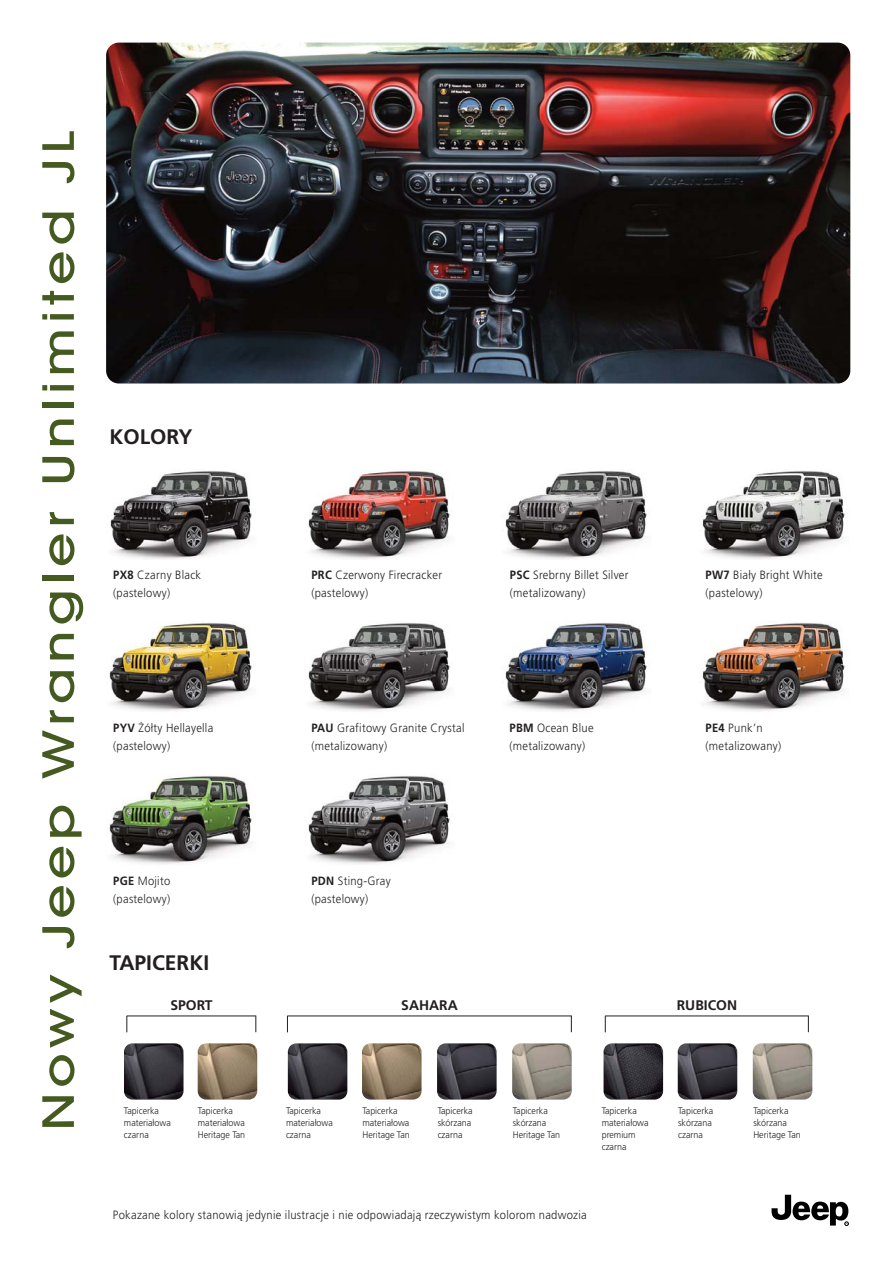
<style>
.page{position:relative;width:893px;height:1263px;background:#fff}
.page>*{position:absolute;margin:0;border:0;box-sizing:border-box;transform-origin:0 0}
.t1{font:500 44.4px "Avant Garde PL";letter-spacing:.1em;color:#455a20;scale:1.25 1}
.t2{font:700 21px "Frutiger LT Pl";color:#231f20}
.t3{font:700 13.95px "Frutiger LT Pl";color:#231f20}
.t4{font:300 12px/18px "Frutiger LT Pl";letter-spacing:.025em;color:#231f20;scale:.93 1}
.t5{font:300 9.6px/12px "Frutiger LT Pl";color:#231f20;scale:.93 1}
.s1{font-weight:700}
</style>
<div class="page">
<svg style="left:771px;top:1195px;width:77px;height:31px"></svg>
<img style="left:106px;top:43px;width:744px;height:341px;border-radius:13px">
<img style="left:308px;top:470px;width:142px;height:90px">
<img style="left:110px;top:471px;width:142px;height:89px">
<img style="left:505px;top:471px;width:142px;height:89px">
<img style="left:702px;top:471px;width:143px;height:89px">
<img style="left:308px;top:623px;width:142px;height:89px">
<img style="left:109px;top:621px;width:147px;height:91px">
<img style="left:505px;top:622px;width:142px;height:90px">
<img style="left:702px;top:622px;width:143px;height:90px">
<img style="left:308px;top:776px;width:142px;height:88px">
<img style="left:109px;top:774px;width:143px;height:91px">
<img style="left:124px;top:1043px;width:59px;height:57px">
<img style="left:198px;top:1043px;width:59px;height:57px">
<img style="left:288px;top:1043px;width:59px;height:57px">
<img style="left:362px;top:1043px;width:59px;height:57px">
<img style="left:437px;top:1043px;width:60px;height:57px">
<hr style="left:287px;top:1016px;width:284px;height:1px;background:#231f20">
<svg style="left:287px;top:1017px;width:1px;height:15px"></svg>
<svg style="left:571px;top:1016px;width:1px;height:16px"></svg>
<img style="left:603px;top:1043px;width:60px;height:57px">
<img style="left:678px;top:1043px;width:59px;height:57px">
<img style="left:753px;top:1043px;width:59px;height:57px">
<hr style="left:605px;top:1016px;width:203px;height:1px;background:#231f20">
<svg style="left:605px;top:1016px;width:1px;height:16px"></svg>
<svg style="left:808px;top:1016px;width:1px;height:16px"></svg>
<img style="left:512px;top:1043px;width:60px;height:57px">
<hr style="left:127px;top:1016px;width:129px;height:1px;background:#231f20">
<svg style="left:127px;top:1016px;width:1px;height:16px"></svg>
<svg style="left:256px;top:1016px;width:1px;height:16px"></svg>
<h1 class="t1" style="left:42px;top:1130px;width:802px;rotate:-90deg">Nowy Jeep Wrangler Unlimited JL</h1>
<h2 class="t2" style="left:109px;top:429px;width:85px">KOLORY</h2>
<p class="t4" style="left:311px;top:567px;width:142px"><span class="s1">PRC</span> Czerwony Firecracker (pastelowy)</p>
<p class="t4" style="left:113px;top:567px;width:96px"><span class="s1">PX8</span> Czarny Black (pastelowy)</p>
<p class="t4" style="left:510px;top:567px;width:129px"><span class="s1">PSC</span> Srebrny Billet Silver (metalizowany)</p>
<p class="t4" style="left:705px;top:567px;width:128px"><span class="s1">PW7</span> Biały Bright White (pastelowy)</p>
<p class="t4" style="left:113px;top:720px;width:109px"><span class="s1">PYV</span> Żółty Hellayella (pastelowy)</p>
<p class="t4" style="left:311px;top:720px;width:166px"><span class="s1">PAU</span> Grafitowy Granite Crystal (metalizowany)</p>
<p class="t4" style="left:509px;top:720px;width:92px"><span class="s1">PBM</span> Ocean Blue (metalizowany)</p>
<p class="t4" style="left:705px;top:720px;width:83px"><span class="s1">PE4</span> Punk’n (metalizowany)</p>
<p class="t4" style="left:113px;top:873px;width:63px"><span class="s1">PGE</span> Mojito (pastelowy)</p>
<p class="t4" style="left:311px;top:872px;width:87px"><span class="s1">PDN</span> Sting-Gray (pastelowy)</p>
<h2 class="t2" style="left:109px;top:954px;width:101px">TAPICERKI</h2>
<p class="t3" style="left:170px;top:999px;width:44px">SPORT</p>
<p class="t3" style="left:401px;top:999px;width:58px">SAHARA</p>
<p class="t3" style="left:677px;top:999px;width:62px">RUBICON</p>
<p class="t5" style="left:124px;top:1105px;width:52px">Tapicerka materiałowa czarna</p>
<p class="t5" style="left:198px;top:1105px;width:52px">Tapicerka materiałowa<br>Heritage Tan</p>
<p class="t5" style="left:286px;top:1105px;width:52px">Tapicerka materiałowa czarna</p>
<p class="t5" style="left:362px;top:1105px;width:52px">Tapicerka materiałowa<br>Heritage Tan</p>
<p class="t5" style="left:438px;top:1105px;width:39px">Tapicerka skórzana czarna</p>
<p class="t5" style="left:513px;top:1105px;width:52px">Tapicerka skórzana<br>Heritage Tan</p>
<p class="t5" style="left:602px;top:1105px;width:52px">Tapicerka materiałowa premium czarna</p>
<p class="t5" style="left:678px;top:1105px;width:39px">Tapicerka skórzana czarna</p>
<p class="t5" style="left:753px;top:1105px;width:52px">Tapicerka skórzana<br>Heritage Tan</p>
<p class="t4" style="left:113px;top:1207px;width:511px">Pokazane kolory stanowią jedynie ilustracje i nie odpowiadają rzeczywistym kolorom nadwozia</p>
</div>
